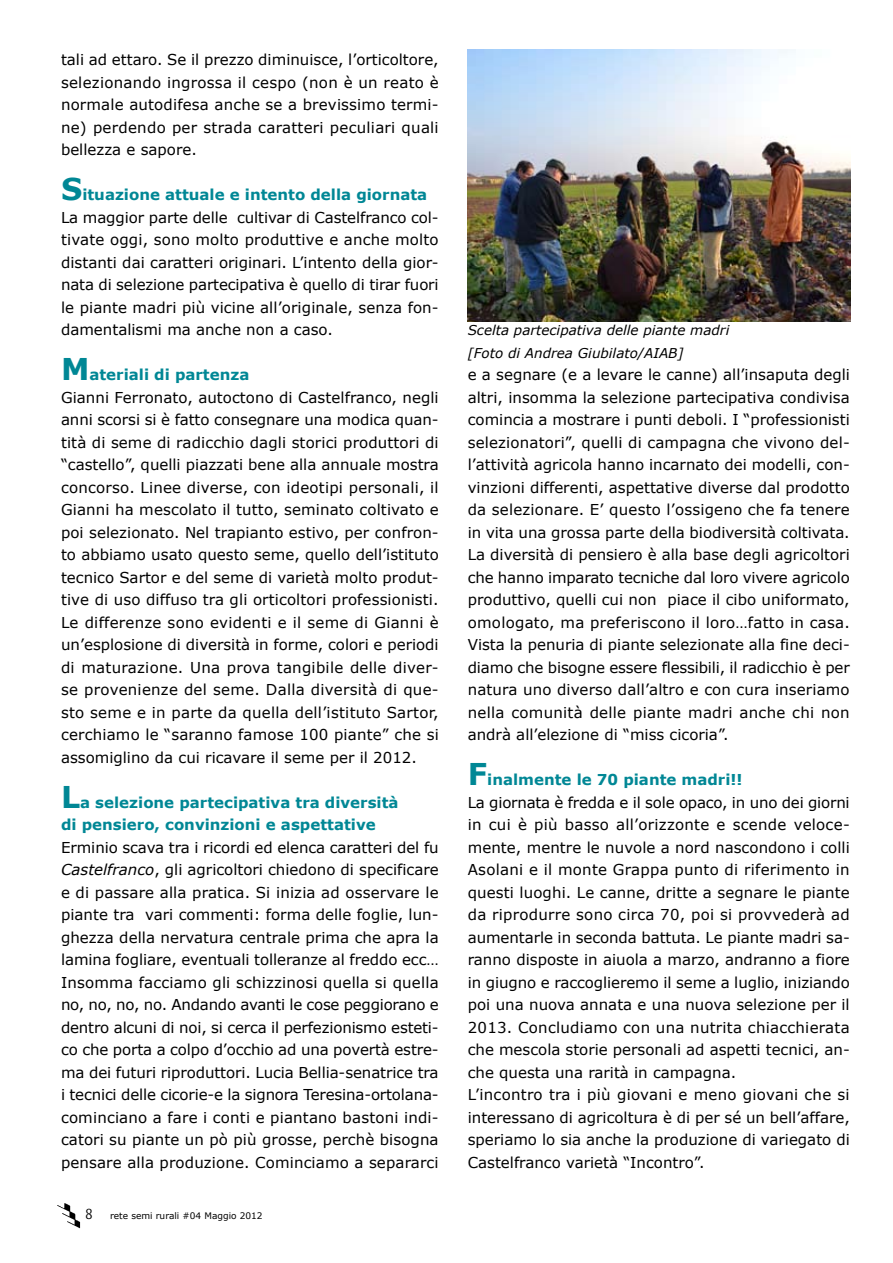
<style>
.page{position:relative;width:893px;height:1263px;background:#fff}
.page>*{position:absolute;margin:0;border:0;box-sizing:border-box;transform-origin:0 0}
.t1{font:15px/22.5px "Verdana";letter-spacing:.005em;color:#000;text-align:justify}
.t2{font:700 15px/22.5px "Verdana";color:#008795}
.t3{font:italic 13.5px/22.5px "Verdana";color:#000}
.t4{font:9px "Verdana";color:#000}
.s1{font-weight:700;font-size:30px;color:#008795}
.s2{font-weight:700;color:#008795}
.s3{font-size:30px}
.s4{font-style:italic}
</style>
<div class="page">
<img style="left:57px;top:1203px;width:24px;height:26px">
<img style="left:468px;top:50px;width:382px;height:271px">
<p class="t1" style="left:61px;top:48px;width:379px">tali ad ettaro. Se il prezzo diminuisce, l’orticoltore, selezionando ingrossa il cespo (non è un reato è normale autodifesa anche se a brevissimo termi&shy;ne) perdendo per strada caratteri peculiari quali bellezza e sapore.</p>
<p class="t1" style="left:61px;top:183px;width:379px;text-align:left"><span class="s1">S</span><span class="s2">ituazione attuale e intento della giornata </span>La maggior parte delle cultivar di Castelfranco col&shy;tivate oggi, sono molto produttive e anche molto distanti dai caratteri originari. L’intento della gior&shy;nata di selezione partecipativa è quello di tirar fuori le piante madri più vicine all’originale, senza fon&shy;damentalismi ma anche non a caso.</p>
<p class="t1" style="left:61px;top:363px;width:379px;text-align:left"><span class="s1">M</span><span class="s2">ateriali di partenza<br></span>Gianni Ferronato, autoctono di Castelfranco, negli anni scorsi si è fatto consegnare una modica quan&shy;tità di seme di radicchio dagli storici produttori di “castello”, quelli piazzati bene alla annuale mostra concorso. Linee diverse, con ideotipi personali, il Gianni ha mescolato il tutto, seminato coltivato e poi selezionato. Nel trapianto estivo, per confron&shy;to abbiamo usato questo seme, quello dell’istituto tecnico Sartor e del seme di varietà molto produt&shy;tive di uso diffuso tra gli orticoltori professionisti.<br>Le differenze sono evidenti e il seme di Gianni è un’esplosione di diversità in forme, colori e periodi di maturazione. Una prova tangibile delle diver&shy;se provenienze del seme. Dalla diversità di que&shy;sto seme e in parte da quella dell’istituto Sartor, cerchiamo le “saranno famose 100 piante” che si assomiglino da cui ricavare il seme per il 2012.</p>
<p class="t2" style="left:61px;top:790px;width:339px"><span class="s3">L</span>a selezione partecipativa tra diversità di pensiero, convinzioni e aspettative</p>
<p class="t1" style="left:61px;top:835px;width:379px">Erminio scava tra i ricordi ed elenca caratteri del fu <span class="s4">Castelfranco</span>, gli agricoltori chiedono di specificare e di passare alla pratica. Si inizia ad osservare le piante tra vari commenti: forma delle foglie, lun&shy;ghezza della nervatura centrale prima che apra la lamina fogliare, eventuali tolleranze al freddo ecc… Insomma facciamo gli schizzinosi quella si quella no, no, no, no. Andando avanti le cose peggiorano e dentro alcuni di noi, si cerca il perfezionismo esteti&shy;co che porta a colpo d’occhio ad una povertà estre&shy;ma dei futuri riproduttori. Lucia Bellia-senatrice tra i tecnici delle cicorie-e la signora Teresina-ortolana&shy;cominciano a fare i conti e piantano bastoni indi&shy;catori su piante un pò più grosse, perchè bisogna pensare alla produzione. Cominciamo a separarci</p>
<p class="t4" style="left:110px;top:1210px;width:154px">rete semi rurali #04 Maggio 2012</p>
<p class="t3" style="left:468px;top:318px;width:263px">Scelta partecipativa delle piante madri [Foto di Andrea Giubilato/AIAB]</p>
<p class="t1" style="left:468px;top:363px;width:384px">e a segnare (e a levare le canne) all’insaputa degli altri, insomma la selezione partecipativa condivisa comincia a mostrare i punti deboli. I “professionisti selezionatori”, quelli di campagna che vivono del&shy;l’attività agricola hanno incarnato dei modelli, con&shy;vinzioni differenti, aspettative diverse dal prodotto da selezionare. E’ questo l’ossigeno che fa tenere in vita una grossa parte della biodiversità coltivata.<br>La diversità di pensiero è alla base degli agricoltori che hanno imparato tecniche dal loro vivere agricolo produttivo, quelli cui non piace il cibo uniformato, omologato, ma preferiscono il loro…fatto in casa.<br>Vista la penuria di piante selezionate alla fine deci&shy;diamo che bisogne essere flessibili, il radicchio è per natura uno diverso dall’altro e con cura inseriamo nella comunità delle piante madri anche chi non andrà all’elezione di “miss cicoria”.</p>
<p class="t1" style="left:468px;top:768px;width:384px;text-align:left"><span class="s1">F</span><span class="s2">inalmente le 70 piante madri!!<br></span>La giornata è fredda e il sole opaco, in uno dei giorni in cui è più basso all’orizzonte e scende veloce&shy;mente, mentre le nuvole a nord nascondono i colli Asolani e il monte Grappa punto di riferimento in questi luoghi. Le canne, dritte a segnare le piante da riprodurre sono circa 70, poi si provvederà ad aumentarle in seconda battuta. Le piante madri sa&shy;ranno disposte in aiuola a marzo, andranno a fiore in giugno e raccoglieremo il seme a luglio, iniziando poi una nuova annata e una nuova selezione per il 2013. Concludiamo con una nutrita chiacchierata che mescola storie personali ad aspetti tecnici, an&shy;che questa una rarità in campagna.<br>L’incontro tra i più giovani e meno giovani che si interessano di agricoltura è di per sé un bell’affare, speriamo lo sia anche la produzione di variegato di Castelfranco varietà “Incontro”.</p>
</div>
